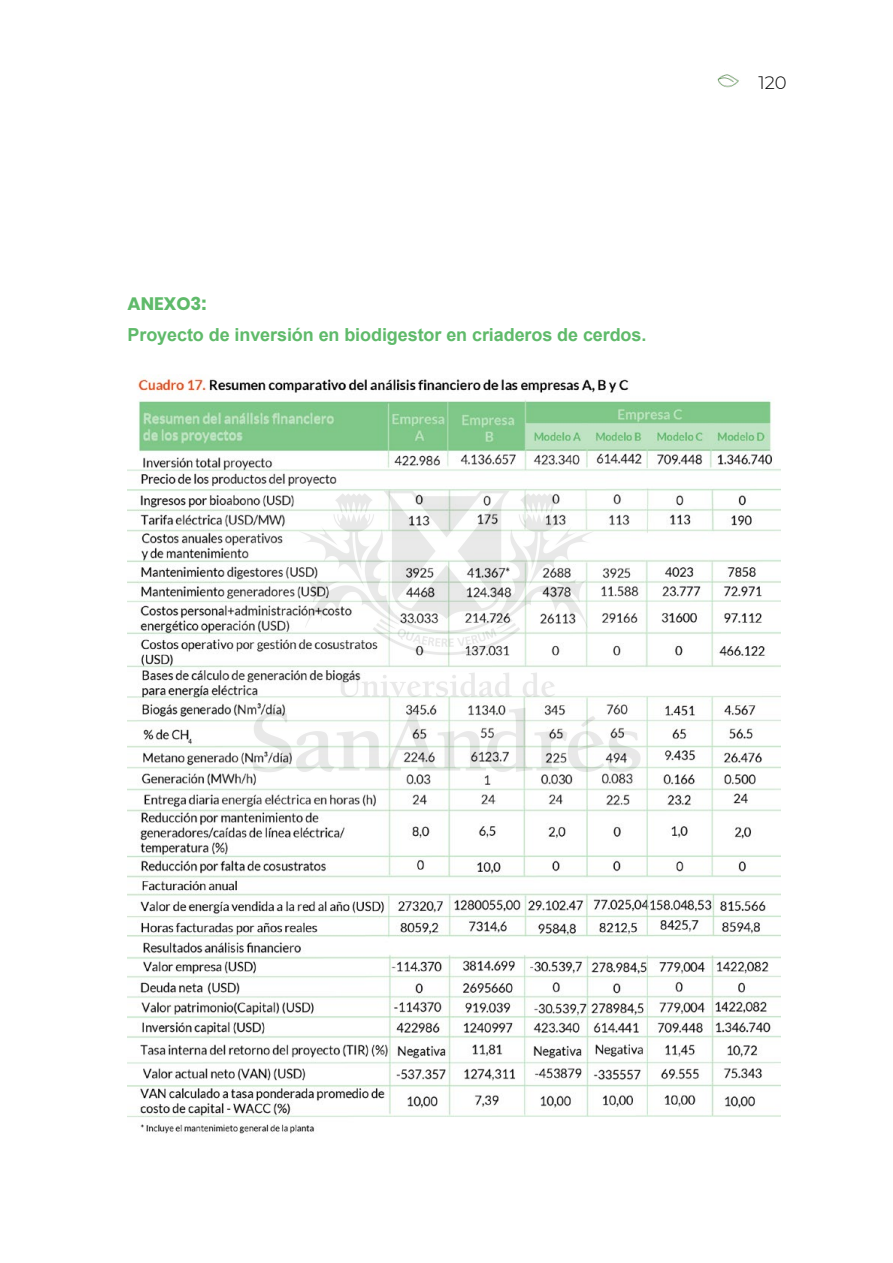
<style>
.page{position:relative;width:893px;height:1263px;background:#fff}
.page>*{position:absolute;margin:0;border:0;box-sizing:border-box;transform-origin:0 0}
.t1{font:700 18px "Arial";letter-spacing:-.005em;color:#5fba6a}
.t2{font:700 18px "Poppins";color:#5fba6a}
.t3{font:300 18px "Montserrat";color:#000}
</style>
<div class="page">
<img style="left:717px;top:74px;width:22px;height:14px">
<img style="left:128px;top:375px;width:652px;height:759px">
<img style="left:223px;top:458px;width:447px;height:347px">
<p class="t2" style="left:128px;top:293px;width:80px">ANEXO3:</p>
<p class="t1" style="left:128px;top:322px;width:520px">Proyecto de inversión en biodigestor en criaderos de cerdos.</p>
<p class="t3" style="left:758px;top:70px;width:30px">120</p>
</div>
